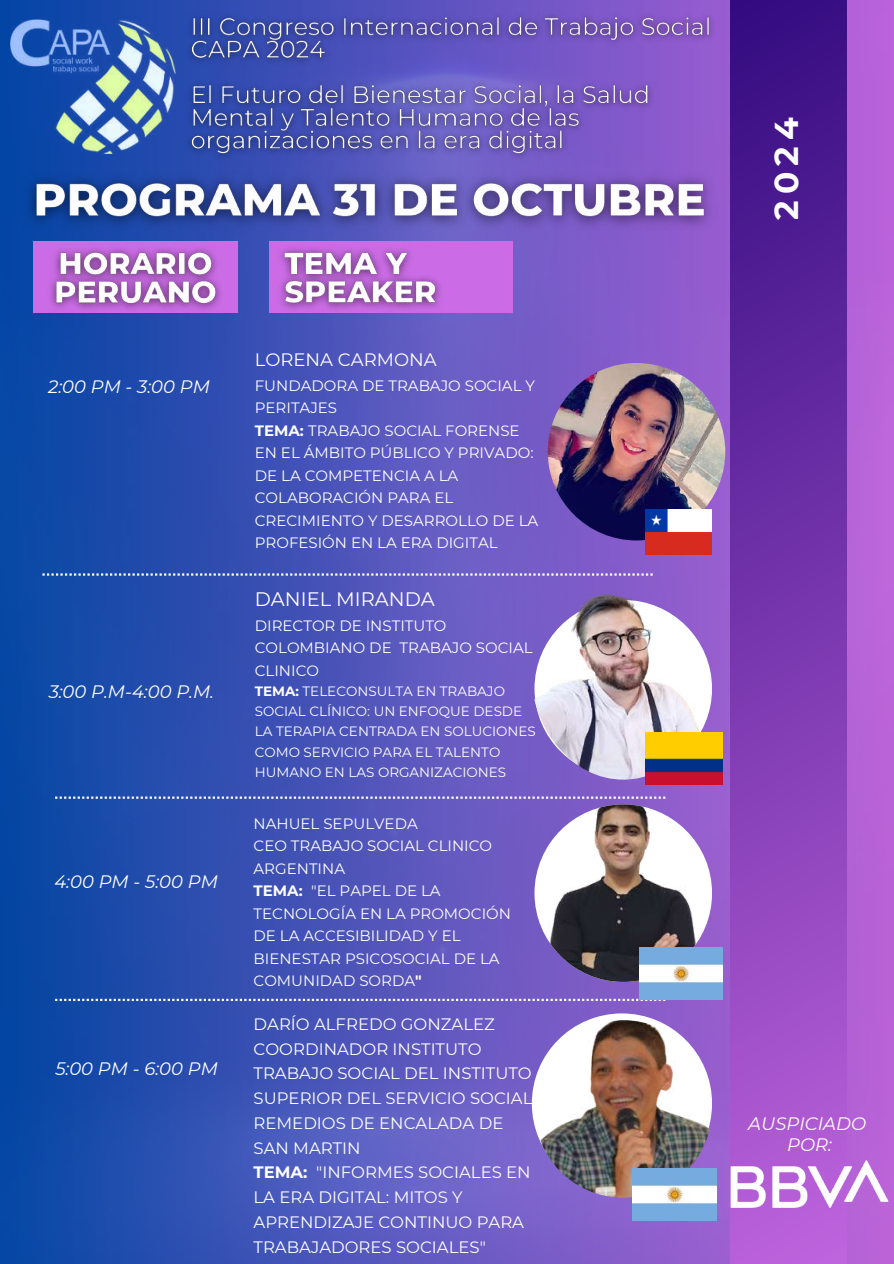
<style>
.page{position:relative;width:894px;height:1264px;background:#fff}
.page>*{position:absolute;margin:0;border:0;box-sizing:border-box;transform-origin:0 0}
.t1{font:700 33px "Montserrat";color:#fff}
.t2{font:19.5px "Montserrat";color:#fff}
.t3{font:italic 18px/21.3px "Montserrat";color:#fff;text-align:center}
.t4{font:18px "Montserrat";color:#fff}
.t5{font:16.5px/24.8px "Montserrat";color:#fff}
.t6{font:15px/22.5px "Montserrat";color:#fff}
.t7{font:13.5px/20.2px "Montserrat";color:#fff}
.s1{font-weight:700}
</style>
<div class="page">
<img style="left:0;top:0;width:893px;height:1263px">
<div style="left:730px;top:0;width:116px;height:1263px;background:linear-gradient(to bottom,#360c81,#bb62dc)"></div>
<svg style="left:55px;top:796px;width:610px;height:2px"></svg>
<svg style="left:55px;top:998px;width:610px;height:3px"></svg>
<div style="left:33px;top:241px;width:205px;height:71px;background:#cb6ce6"></div>
<div style="left:270px;top:241px;width:242px;height:71px;background:#cb6ce6"></div>
<svg style="left:531px;top:1013px;width:180px;height:180px"></svg>
<img style="left:10px;top:19px;width:166px;height:134px">
<img style="left:534px;top:804px;width:177px;height:177px;border-radius:50%">
<img style="left:534px;top:1020px;width:177px;height:177px;border-radius:50%">
<img style="left:730px;top:1160px;width:158px;height:47px">
<img style="left:530px;top:554px;width:186px;height:225px;border-radius:50%">
<img style="left:547px;top:363px;width:178px;height:177px;border-radius:50%">
<svg style="left:42px;top:573px;width:610px;height:2px"></svg>
<img style="left:645px;top:509px;width:66px;height:45px">
<img style="left:645px;top:732px;width:77px;height:52px">
<img style="left:639px;top:947px;width:83px;height:52px">
<img style="left:632px;top:1168px;width:83px;height:52px">
<img style="left:16px;top:165px;width:708px;height:74px">
<img style="left:179px;top:5px;width:541px;height:161px">
<img style="left:42px;top:238px;width:189px;height:81px">
<img style="left:271px;top:239px;width:179px;height:80px">
<p class="t3" style="left:48px;top:376px;width:163px">2:00 PM - 3:00 PM</p>
<p class="t3" style="left:49px;top:681px;width:167px">3:00 P.M-4:00 P.M.</p>
<p class="t3" style="left:54px;top:870px;width:165px">4:00 PM - 5:00 PM</p>
<p class="t3" style="left:55px;top:1058px;width:164px">5:00 PM - 6:00 PM</p>
<p class="t4" style="left:255px;top:348px;width:183px">LORENA CARMONA</p>
<p class="t6" style="left:255px;top:374px;width:285px">FUNDADORA DE TRABAJO SOCIAL Y<br>PERITAJES<br><span class="s1">TEMA:</span> TRABAJO SOCIAL FORENSE<br>EN EL ÁMBITO PÚBLICO Y PRIVADO:<br>DE LA COMPETENCIA A LA<br>COLABORACIÓN PARA EL<br>CRECIMIENTO Y DESARROLLO DE LA<br>PROFESIÓN EN LA ERA DIGITAL</p>
<h2 class="t2" style="left:255px;top:587px;width:181px">DANIEL MIRANDA</h2>
<p class="t6" style="left:255px;top:614px;width:279px">DIRECTOR DE INSTITUTO<br>COLOMBIANO DE TRABAJO SOCIAL<br>CLINICO</p>
<p class="t7" style="left:255px;top:681px;width:282px"><span class="s1">TEMA:</span> TELECONSULTA EN TRABAJO<br>SOCIAL CLÍNICO: UN ENFOQUE DESDE<br>LA TERAPIA CENTRADA EN SOLUCIONES<br>COMO SERVICIO PARA EL TALENTO<br>HUMANO EN LAS ORGANIZACIONES</p>
<p class="t6" style="left:253px;top:812px;width:259px">NAHUEL SEPULVEDA<br>CEO TRABAJO SOCIAL CLINICO<br>ARGENTINA<br><span class="s1">TEMA:</span> "EL PAPEL DE LA<br>TECNOLOGÍA EN LA PROMOCIÓN<br>DE LA ACCESIBILIDAD Y EL<br>BIENESTAR PSICOSOCIAL DE LA<br>COMUNIDAD SORDA<span class="s1">"</span></p>
<p class="t5" style="left:253px;top:1011px;width:280px">DARÍO ALFREDO GONZALEZ<br>COORDINADOR INSTITUTO<br>TRABAJO SOCIAL DEL INSTITUTO<br>SUPERIOR DEL SERVICIO SOCIAL<br>REMEDIOS DE ENCALADA DE<br>SAN MARTIN<br><span class="s1">TEMA:</span> "INFORMES SOCIALES EN<br>LA ERA DIGITAL: MITOS Y<br>APRENDIZAJE CONTINUO PARA<br>TRABAJADORES SOCIALES"</p>
<h1 class="t1" style="left:766px;top:220px;width:104px;rotate:-90deg">2024</h1>
<p class="t3" style="left:748px;top:1112px;width:119px">AUSPICIADO<br>POR:</p>
</div>
